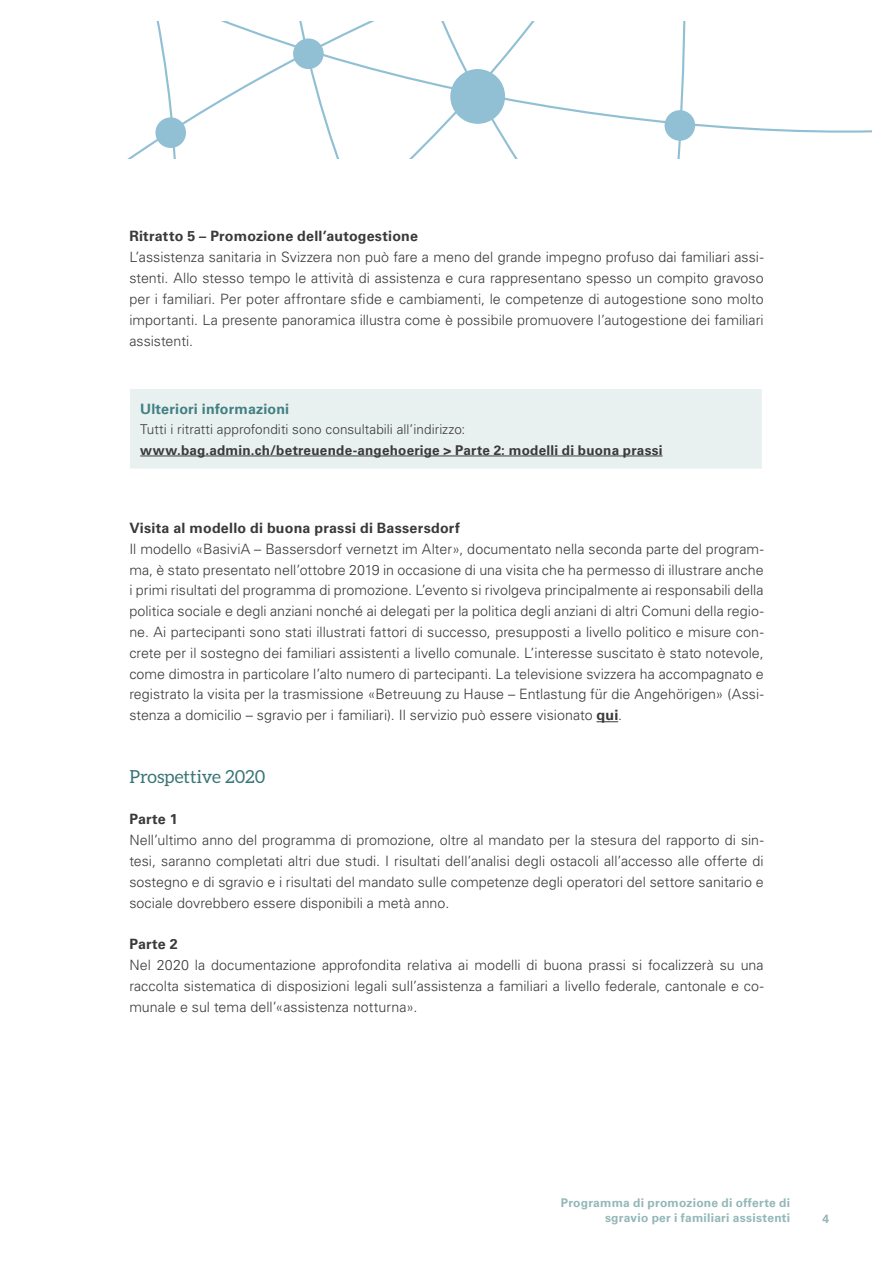
<style>
.page{position:relative;width:893px;height:1263px;background:#fff}
.page>*{position:absolute;margin:0;border:0;box-sizing:border-box;transform-origin:0 0}
.t1{font:18px "Aleo";color:#3b7677}
.t2{font:300 14.25px/20.9px "Univers LT";color:#3a3a39;text-align:justify}
.t3{font:700 14.25px "Univers LT";letter-spacing:.015em;color:#3a3a39}
.t4{font:700 14.25px "Univers LT";letter-spacing:.01em;color:#418082}
.t5{font:700 13.5px "Univers LT";letter-spacing:.015em;color:#3a3a39}
.t6{font:300 13.5px "Univers LT";letter-spacing:.005em;color:#3a3a39}
.t7{font:700 12px/15px "Univers LT";letter-spacing:.02em;color:#94b7b8;text-align:right}
.s1{font-weight:700}
</style>
<div class="page">
<svg style="left:129px;top:21px;width:743px;height:137px"></svg>
<div style="left:665px;top:110px;width:30px;height:31px;background:#91c0d4;border-radius:50%"></div>
<div style="left:155px;top:117px;width:31px;height:31px;background:#91c0d4;border-radius:50%"></div>
<div style="left:293px;top:38px;width:31px;height:31px;background:#91c0d4;border-radius:50%"></div>
<div style="left:450px;top:69px;width:55px;height:55px;background:#91c0d4;border-radius:50%"></div>
<svg style="left:596px;top:721px;width:22px;height:1px"></svg>
<div style="left:130px;top:388px;width:633px;height:81px;background:#e9f0f0"></div>
<hr style="left:129px;top:387px;width:635px;height:2px;background:#fff">
<hr style="left:762px;top:389px;width:2px;height:80px;background:#fff">
<hr style="left:140px;top:456px;width:523px;height:1px;background:#3a3a39">
<p class="t3" style="left:129px;top:228px;width:290px">Ritratto 5 – Promozione dell’autogestione</p>
<p class="t2" style="left:129px;top:247px;width:636px">L’assistenza sanitaria in Svizzera non può fare a meno del grande impegno profuso dai familiari assi&shy;stenti. Allo stesso tempo le attività di assistenza e cura rappresentano spesso un compito gravoso per i familiari. Per poter affrontare sfide e cambiamenti, le competenze di autogestione sono molto importanti. La presente panoramica illustra come è possibile promuovere l’autogestione dei familiari assistenti.</p>
<p class="t4" style="left:140px;top:400px;width:151px">Ulteriori informazioni</p>
<p class="t6" style="left:140px;top:421px;width:327px">Tutti i ritratti approfonditi sono consultabili all’indirizzo:</p>
<p class="t5" style="left:140px;top:442px;width:524px">www.bag.admin.ch/betreuende-angehoerige &gt; Parte 2: modelli di buona prassi</p>
<p class="t3" style="left:129px;top:519px;width:332px">Visita al modello di buona prassi di Bassersdorf</p>
<p class="t2" style="left:129px;top:538px;width:636px">Il modello «BasiviA – Bassersdorf vernetzt im Alter», documentato nella seconda parte del program&shy;ma, è stato presentato nell’ottobre 2019 in occasione di una visita che ha permesso di illustrare anche i primi risultati del programma di promozione. L’evento si rivolgeva principalmente ai responsabili della politica sociale e degli anziani nonché ai delegati per la politica degli anziani di altri Comuni della regio&shy;ne. Ai partecipanti sono stati illustrati fattori di successo, presupposti a livello politico e misure con&shy;crete per il sostegno dei familiari assistenti a livello comunale. L’interesse suscitato è stato notevole, come dimostra in particolare l’alto numero di partecipanti. La televisione svizzera ha accompagnato e registrato la visita per la trasmissione «Betreuung zu Hause – Entlastung für die Angehörigen» (Assi&shy;stenza a domicilio – sgravio per i familiari). Il servizio può essere visionato <span class="s1">qui</span>.</p>
<p class="t1" style="left:129px;top:766px;width:138px">Prospettive 2020</p>
<p class="t3" style="left:129px;top:811px;width:50px">Parte 1</p>
<p class="t2" style="left:129px;top:830px;width:636px">Nell’ultimo anno del programma di promozione, oltre al mandato per la stesura del rapporto di sin&shy;tesi, saranno completati altri due studi. I risultati dell’analisi degli ostacoli all’accesso alle offerte di sostegno e di sgravio e i risultati del mandato sulle competenze degli operatori del settore sanitario e sociale dovrebbero essere disponibili a metà anno.</p>
<p class="t3" style="left:129px;top:936px;width:50px">Parte 2</p>
<p class="t2" style="left:129px;top:955px;width:636px">Nel 2020 la documentazione approfondita relativa ai modelli di buona prassi si focalizzerà su una raccolta sistematica di disposizioni legali sull’assistenza a familiari a livello federale, cantonale e co&shy;munale e sul tema dell’«assistenza notturna».</p>
<p class="t7" style="left:561px;top:1195px;width:231px">Programma di promozione di offerte di sgravio per i familiari assistenti</p>
<p class="t7" style="left:822px;top:1211px;width:8px">4</p>
</div>
